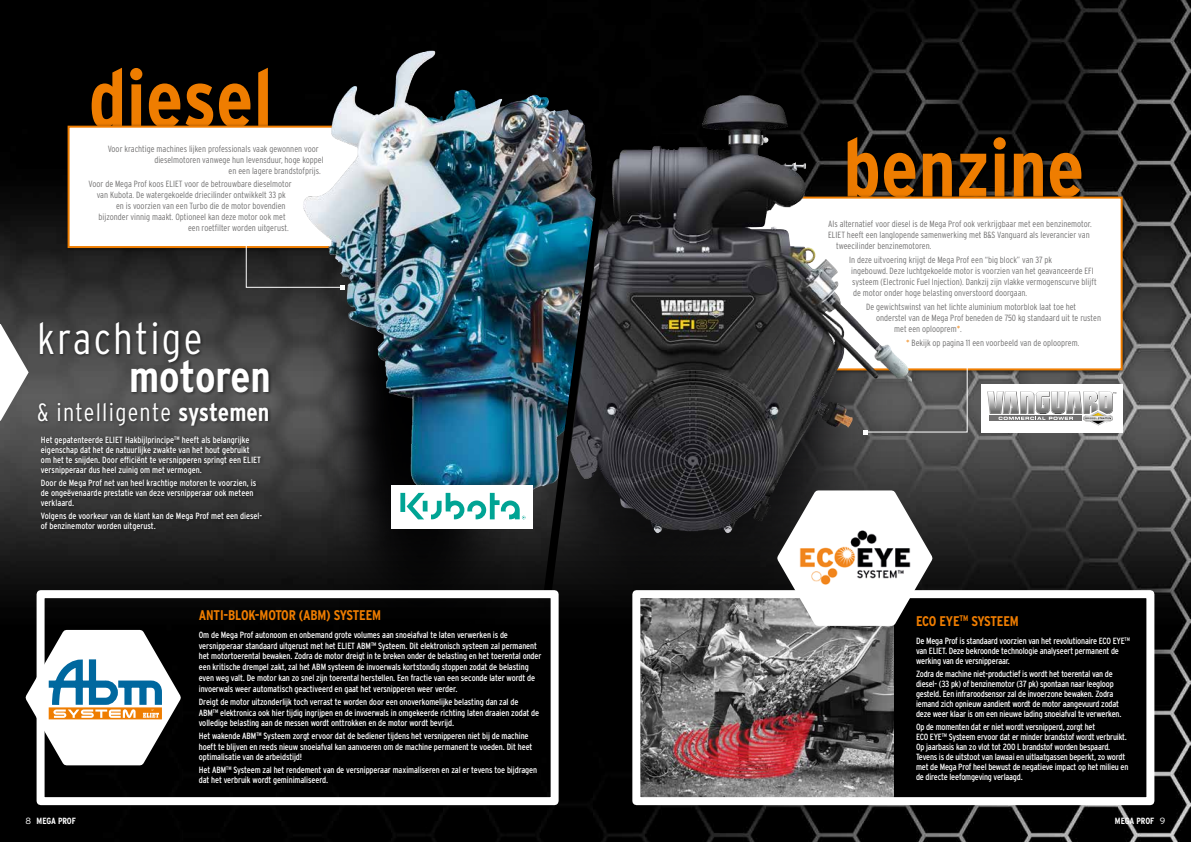
<style>
.page{position:relative;width:1191px;height:842px;background:#fff}
.page>*{position:absolute;margin:0;border:0;box-sizing:border-box;transform-origin:0 0}
.t1{font:700 condensed 81.7px "Interstate";color:#ef7d00}
.t2{font:300 condensed 44px "Interstate";letter-spacing:.05em;color:#fff}
.t3{font:700 condensed 44px "Interstate";color:#fff}
.t4{font:300 condensed 25px "Interstate";letter-spacing:.05em;color:#fff}
.t5{font:700 condensed 14px "Interstate";letter-spacing:-.01em;color:#ef7d00}
.t6{font:condensed 9px/10px "Interstate";letter-spacing:-.01em;color:#fff}
.t7{font:300 condensed 9px/11px "Interstate";color:#706f6f}
.t8{font:700 condensed 9px "Interstate";letter-spacing:-.005em;color:#fff}
.s1{font-weight:700}
.s2{color:#ef7d00}
.s3{font-weight:300;font-stretch:normal}
</style>
<div class="page">
<img style="left:0;top:0;width:1191px;height:842px">
<div style="left:889px;top:594px;width:259px;height:206px;background:#000"></div>
<div style="left:845px;top:135px;width:240px;height:66px;background:#000"></div>
<div style="left:255px;top:69px;width:366px;height:595px;background:#000"></div>
<img style="left:252px;top:111px;width:235px;height:529px">
<img style="left:913px;top:123px;width:35px;height:467px">
<img style="left:487px;top:504px;width:285px;height:138px">
<svg style="left:543px;top:0;width:84px;height:596px;background:#090909"></svg>
<div style="left:981px;top:384px;width:141px;height:48px;background:#fff"></div>
<svg style="left:987px;top:391px;width:129px;height:34px"></svg>
<img style="left:641px;top:599px;width:252px;height:197px">
<svg style="left:772px;top:483px;width:165px;height:147px"></svg>
<div style="left:727px;top:194px;width:399px;height:180px;background:#000;opacity:.5"></div>
<div style="left:729px;top:197px;width:393px;height:173px;background:#fff;border:2px solid #ef7d00"></div>
<img style="left:570px;top:95px;width:343px;height:438px">
<div style="left:90px;top:66px;width:182px;height:66px;background:#000"></div>
<div style="left:65px;top:124px;width:309px;height:128px;background:#000;opacity:.5"></div>
<div style="left:68px;top:126px;width:302px;height:122px;background:#fff;border:2px solid #ef7d00"></div>
<svg style="left:245px;top:245px;width:50px;height:44px;background:#3b3530"></svg>
<svg style="left:863px;top:367px;width:105px;height:67px;background:#63605e"></svg>
<div style="left:36px;top:320px;width:237px;height:109px;background:#000;opacity:.5"></div>
<svg style="left:0;top:324px;width:29px;height:97px"></svg>
<div style="left:39px;top:434px;width:226px;height:100px;background:#000;opacity:.5"></div>
<div style="left:632px;top:590px;width:522px;height:215px;border:8px solid #fff"></div>
<img style="left:295px;top:50px;width:301px;height:454px">
<div style="left:391px;top:485px;width:142px;height:43px;background:#fff"></div>
<svg style="left:400px;top:493px;width:125px;height:26px"></svg>
<div style="left:37px;top:590px;width:521px;height:215px;border:8px solid #fff"></div>
<svg style="left:20px;top:623px;width:166px;height:146px"></svg>
<h1 class="t1" style="left:89px;top:49px;width:186px">diesel</h1>
<p class="t7" style="left:108px;top:143px;width:212px">Voor krachtige machines lijken professionals vaak gewonnen voor</p>
<p class="t7" style="left:154px;top:154px;width:171px">dieselmotoren vanwege hun levensduur, hoge koppel</p>
<p class="t7" style="left:229px;top:165px;width:94px">en een lagere brandstofprijs.</p>
<p class="t7" style="left:89px;top:179px;width:205px">Voor de Mega Prof koos ELIET voor de betrouwbare dieselmotor</p>
<p class="t7" style="left:97px;top:190px;width:190px">van Kubota. De watergekoelde driecilinder ontwikkelt 33 pk</p>
<p class="t7" style="left:116px;top:201px;width:171px">en is voorzien van een Turbo die de motor bovendien</p>
<p class="t7" style="left:99px;top:212px;width:188px">bijzonder vinnig maakt. Optioneel kan deze motor ook met</p>
<p class="t7" style="left:188px;top:223px;width:102px">een roetfilter worden uitgerust.</p>
<h2 class="t2" style="left:37px;top:312px;width:167px">krachtige</h2>
<h2 class="t3" style="left:129px;top:350px;width:143px">motoren</h2>
<h3 class="t4" style="left:37px;top:397px;width:234px">&amp; intelligente <span class="s1">systemen</span></h3>
<p class="t6" style="left:41px;top:435px;width:222px">Het gepatenteerde ELIET Hakbijlprincipe<sup>TM</sup> heeft als belangrijke eigenschap dat het de natuurlijke zwakte van het hout gebruikt om het te snijden. Door efficiënt te versnipperen springt een ELIET versnipperaar dus heel zuinig om met vermogen.</p>
<p class="t6" style="left:41px;top:477px;width:217px">Door de Mega Prof net van heel krachtige motoren te voorzien, is de ongeëvenaarde prestatie van deze versnipperaar ook meteen verklaard.</p>
<p class="t6" style="left:41px;top:510px;width:223px">Volgens de voorkeur van de klant kan de Mega Prof met een diesel&shy;of benzinemotor worden uitgerust.</p>
<h3 class="t5" style="left:199px;top:606px;width:184px">ANTI-BLOK-MOTOR (ABM) SYSTEEM</h3>
<p class="t6" style="left:199px;top:629px;width:340px;line-height:11px">Om de Mega Prof autonoom en onbemand grote volumes aan snoeiafval te laten verwerken is de versnipperaar standaard uitgerust met het ELIET ABM<sup>TM</sup> Systeem. Dit elektronisch systeem zal permanent</p>
<p class="t6" style="left:199px;top:650px;width:344px;line-height:11px">het motortoerental bewaken. Zodra de motor dreigt in te breken onder de belasting en het toerental onder een kritische drempel zakt, zal het ABM systeem de invoerwals kortstondig stoppen zodat de belasting even weg valt. De motor kan zo snel zijn toerental herstellen. Een fractie van een seconde later wordt de invoerwals weer automatisch geactiveerd en gaat het versnipperen weer verder.</p>
<p class="t6" style="left:199px;top:696px;width:342px;line-height:11px">Dreigt de motor uitzonderlijk toch verrast te worden door een onoverkomelijke belasting dan zal de<br>ABM<sup>TM</sup> elektronica ook hier tijdig ingrijpen en de invoerwals in omgekeerde richting laten draaien zodat de</p>
<p class="t6" style="left:199px;top:716px;width:331px;line-height:12.8px">volledige belasting aan de messen wordt onttrokken en de motor wordt bevrijd.<br>Het wakende ABM<sup>TM</sup> Systeem zorgt ervoor dat de bediener tijdens het versnipperen niet bij de machine</p>
<p class="t6" style="left:199px;top:741px;width:335px">hoeft te blijven en reeds nieuw snoeiafval kan aanvoeren om de machine permanent te voeden. Dit heet optimalisatie van de arbeidstijd!</p>
<p class="t6" style="left:199px;top:764px;width:340px">Het ABM<sup>TM</sup> Systeem zal het rendement van de versnipperaar maximaliseren en zal er tevens toe bijdragen dat het verbruik wordt geminimaliseerd.</p>
<h1 class="t1" style="left:843px;top:118px;width:243px">benzine</h1>
<p class="t7" style="left:828px;top:219px;width:265px">Als alternatief voor diesel is de Mega Prof ook verkrijgbaar met een benzinemotor.</p>
<p class="t7" style="left:828px;top:230px;width:263px">ELIET heeft een langlopende samenwerking met B&amp;S Vanguard als leverancier van</p>
<p class="t7" style="left:836px;top:241px;width:97px">tweecilinder benzinemotoren.</p>
<p class="t7" style="left:849px;top:254px;width:249px">In deze uitvoering krijgt de Mega Prof een “big block” van 37 pk<br>ingebouwd. Deze luchtgekoelde motor is voorzien van het geavanceerde EFI systeem (Electronic Fuel Injection). Dankzij zijn vlakke vermogenscurve blijft de motor onder hoge belasting onverstoord doorgaan.</p>
<p class="t7" style="left:866px;top:301px;width:212px">De gewichtswinst van het lichte aluminium motorblok laat toe het</p>
<p class="t7" style="left:876px;top:312px;width:226px">onderstel van de Mega Prof beneden de 750 kg standaard uit te rusten</p>
<p class="t7" style="left:894px;top:323px;width:69px">met een oplooprem<span class="s2">*</span>.</p>
<p class="t7" style="left:906px;top:337px;width:175px"><span class="s2">*</span> Bekijk op pagina 11 een voorbeeld van de oplooprem.</p>
<h3 class="t5" style="left:916px;top:612px;width:104px">ECO EYE<sup>TM</sup> SYSTEEM</h3>
<p class="t6" style="left:916px;top:636px;width:215px">De Mega Prof is standaard voorzien van het revolutionaire ECO EYE<sup>TM </sup>van ELIET. Deze bekroonde technologie analyseert permanent de werking van de versnipperaar.</p>
<p class="t6" style="left:916px;top:669px;width:207px">Zodra de machine niet-productief is wordt het toerental van de diesel- (33 pk) of benzinemotor (37 pk) spontaan naar leegloop gesteld. Een infraroodsensor zal de invoerzone bewaken. Zodra iemand zich opnieuw aandient wordt de motor aangevuurd zodat deze weer klaar is om een nieuwe lading snoeiafval te verwerken.</p>
<p class="t6" style="left:916px;top:722px;width:214px">Op de momenten dat er niet wordt versnipperd, zorgt het<br>ECO EYE<sup>TM</sup> Systeem ervoor dat er minder brandstof wordt verbruikt.<br>Op jaarbasis kan zo vlot tot 200 L brandstof worden bespaard.<br>Tevens is de uitstoot van lawaai en uitlaatgassen beperkt, zo wordt met de Mega Prof heel bewust de negatieve impact op het milieu en de directe leefomgeving verlaagd.</p>
<p class="t8" style="left:25px;top:815px;width:52px"><span class="s3">8</span> MEGA PROF</p>
<p class="t8" style="left:1115px;top:815px;width:52px">MEGA PROF <span class="s3">9</span></p>
</div>
